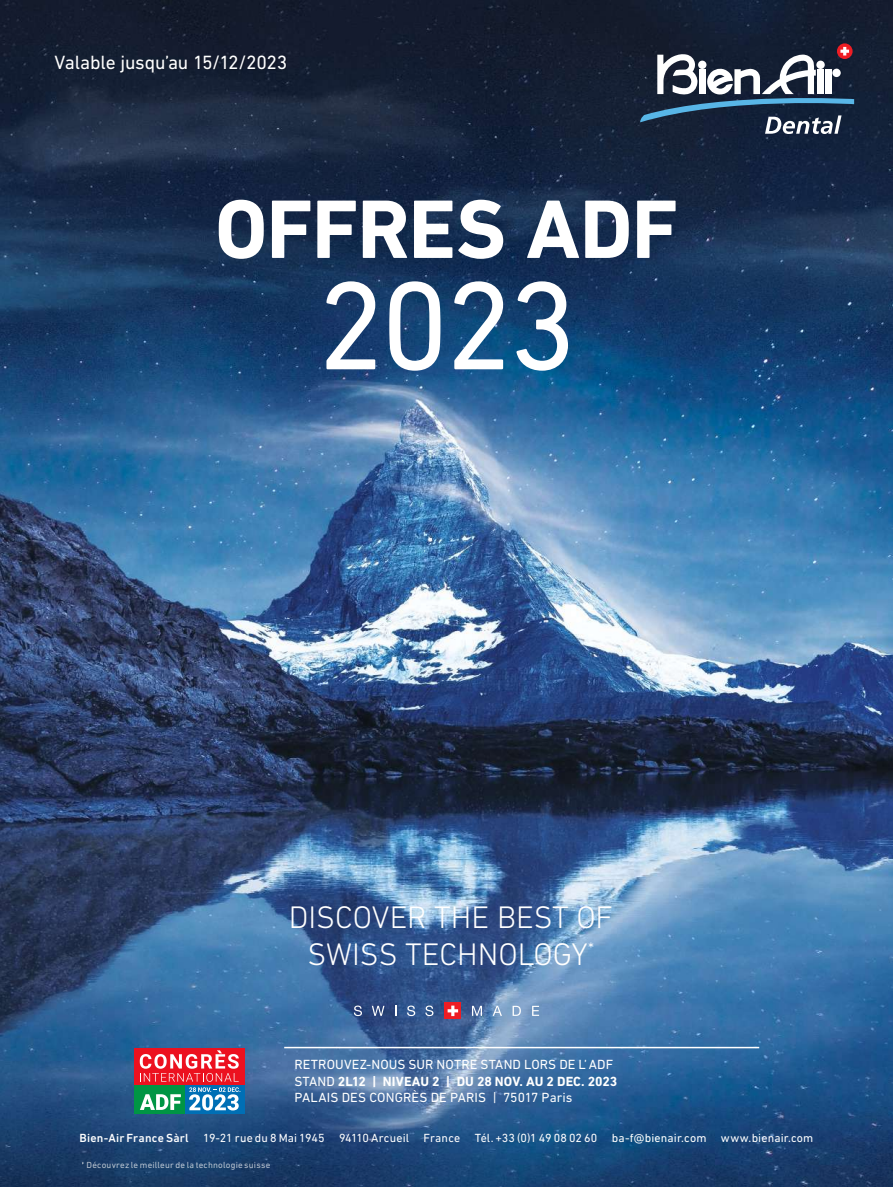
<style>
.page{position:relative;width:893px;height:1187px;background:#fff}
.page>*{position:absolute;margin:0;border:0;box-sizing:border-box;transform-origin:0 0}
.t1{font:127.2px "DIN Next LT Pro";color:#fff}
.t2{font:700 84.3px "DIN Next LT Pro";letter-spacing:-.015em;color:#fff}
.t3{font:300 31.65px/37.3px "DIN Next LT Pro";color:#fff;text-align:center}
.t4{font:19.5px "DIN Next LT Pro";letter-spacing:-.01em;color:#fff}
.t5{font:13.5px/16.5px "DIN Next LT Pro";letter-spacing:.005em;color:#fff}
.t6{font:12px "DIN Next LT Pro";letter-spacing:.01em;color:#fff}
.t7{font:9px "DIN Next LT Pro";letter-spacing:.025em;color:#fff}
.s1{font-weight:700}
.s2{font-weight:500}
</style>
<div class="page">
<img style="left:0;top:0;width:893px;height:1186px">
<svg style="left:837px;top:43px;width:15px;height:16px"></svg>
<svg style="left:640px;top:47px;width:214px;height:87px"></svg>
<div style="left:445px;top:1002px;width:16px;height:17px;background:#ed1d24"></div>
<svg style="left:448px;top:1005px;width:10px;height:10px"></svg>
<svg style="left:354px;top:1005px;width:8px;height:11px"></svg>
<svg style="left:372px;top:1005px;width:12px;height:10px"></svg>
<svg style="left:407px;top:1005px;width:8px;height:11px"></svg>
<svg style="left:425px;top:1005px;width:8px;height:11px"></svg>
<svg style="left:472px;top:1005px;width:10px;height:10px"></svg>
<svg style="left:493px;top:1005px;width:9px;height:10px"></svg>
<svg style="left:513px;top:1005px;width:8px;height:10px"></svg>
<svg style="left:532px;top:1005px;width:7px;height:10px"></svg>
<div style="left:55px;top:55px;width:232px;height:18px;background:#131c2e"></div>
<div style="left:134px;top:1048px;width:110px;height:49px;background:#ec111f"></div>
<div style="left:134px;top:1084px;width:51px;height:29px;background:#009544"></div>
<div style="left:185px;top:1084px;width:59px;height:29px;background:#006fb5"></div>
<svg style="left:140px;top:1094px;width:41px;height:15px"></svg>
<svg style="left:140px;top:1050px;width:99px;height:31px"></svg>
<svg style="left:189px;top:1087px;width:51px;height:23px"></svg>
<hr style="left:284px;top:1046px;width:475px;height:2px;background:#fff">
<h3 class="t4" style="left:55px;top:51px;width:234px">Valable jusqu’au 15/12/2023</h3>
<h2 class="t2" style="left:215px;top:180px;width:465px">OFFRES ADF</h2>
<h1 class="t1" style="left:316px;top:252px;width:262px">2023</h1>
<h3 class="t3" style="left:289px;top:898px;width:326px">DISCOVER THE BEST OF<br>SWISS TECHNOLOGY<sup>*</sup></h3>
<p class="t5" style="left:294px;top:1056px;width:324px">RETROUVEZ-NOUS SUR NOTRE STAND LORS DE L’ADF<br>STAND <span class="s1">2L12 | NIVEAU 2 | DU 28 NOV. AU 2 DEC. 2023<br></span>PALAIS DES CONGRÈS DE PARIS | 75017 Paris</p>
<p class="t6" style="left:80px;top:1131px;width:735px"><span class="s2">Bien-Air France Sàrl</span> 19-21 rue du 8 Mai 1945 94110 Arcueil France Tél. +33 (0)1 49 08 02 60 ba-f@bienair.com www.bienair.com</p>
<p class="t7" style="left:82px;top:1159px;width:190px">* Découvrez le meilleur de la technologie suisse</p>
</div>
